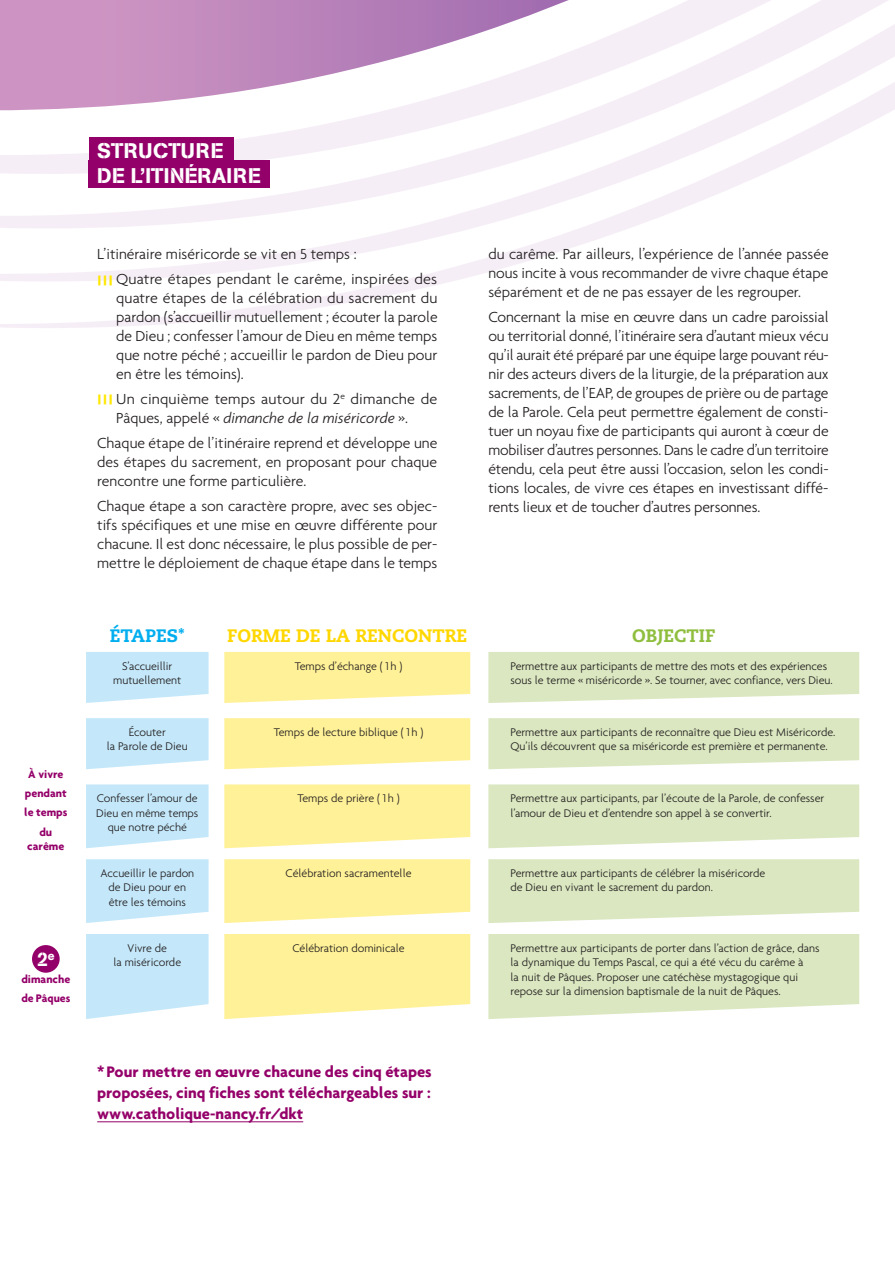
<style>
.page{position:relative;width:895px;height:1270px;background:#fff}
.page>*{position:absolute;margin:0;border:0;box-sizing:border-box;transform-origin:0 0}
.t1{font:21px/25.2px "AG Book Stencil";letter-spacing:.02em;color:#fff}
.t2{font:19.35px "AG Book Stencil";color:#fff}
.t3{font:800 18px "Caecilia";color:#ffd700}
.t4{font:800 18px "Caecilia";color:#8fbe3f}
.t5{font:800 18px "Caecilia";color:#00aeef}
.t6{font:700 16.5px/21px "Agenda";color:#940069;text-align:justify}
.t7{font:300 15.75px/18.9px "Agenda";color:#231f20;text-align:justify}
.t8{font:300 12px/14.4px "Agenda";color:#231f20;text-align:center}
.t9{font:700 11.85px/19px "Agenda";color:#940069;text-align:center}
.s1{font-weight:700;font-size:10.5px;color:#ffe700}
.s2{font-style:italic}
</style>
<div class="page">
<svg style="left:0;top:204px;width:692px;height:124px"></svg>
<svg style="left:0;top:0;width:895px;height:204px"></svg>
<div style="left:89px;top:137px;width:144px;height:27px;background:#940069"></div>
<div style="left:89px;top:160px;width:181px;height:28px;background:#940069"></div>
<div style="left:32px;top:944px;width:28px;height:28px;background:#940069;border-radius:50%"></div>
<hr style="left:97px;top:1121px;width:206px;height:1px;background:#940069">
<svg style="left:86px;top:652px;width:123px;height:51px"></svg>
<svg style="left:224px;top:652px;width:246px;height:51px"></svg>
<svg style="left:488px;top:652px;width:371px;height:51px"></svg>
<svg style="left:86px;top:718px;width:123px;height:51px"></svg>
<svg style="left:224px;top:718px;width:246px;height:51px"></svg>
<svg style="left:488px;top:718px;width:371px;height:51px"></svg>
<svg style="left:86px;top:784px;width:123px;height:64px"></svg>
<svg style="left:224px;top:784px;width:246px;height:64px"></svg>
<svg style="left:488px;top:784px;width:371px;height:64px"></svg>
<svg style="left:86px;top:859px;width:123px;height:63px"></svg>
<svg style="left:224px;top:859px;width:246px;height:63px"></svg>
<svg style="left:488px;top:859px;width:371px;height:63px"></svg>
<svg style="left:86px;top:934px;width:123px;height:84px"></svg>
<svg style="left:224px;top:934px;width:246px;height:84px"></svg>
<svg style="left:488px;top:934px;width:371px;height:84px"></svg>
<svg style="left:891px;top:0;width:4px;height:6px"></svg>
<p class="t9" style="left:24px;top:764px;width:45px">À vivre pendant le temps du</p>
<p class="t9" style="left:27px;top:836px;width:39px">carême</p>
<p class="t2" style="left:37px;top:947px;width:19px">2<sup>e</sup></p>
<p class="t9" style="left:21px;top:969px;width:50px;text-align:left">dimanche de Pâques</p>
<h1 class="t1" style="left:97px;top:137px;width:165px">STRUCTURE<br>DE L’ITINÉRAIRE</h1>
<p class="t7" style="left:97px;top:241px;width:341px;line-height:25.3px">L’itinéraire miséricorde se vit en 5 temps :<br><span class="s1">|||</span> Quatre étapes pendant le carême, inspirées des</p>
<p class="t7" style="left:116px;top:288px;width:323px">quatre étapes de la célébration du sacrement du pardon (s’accueillir mutuellement ; écouter la parole de Dieu ; confesser l’amour de Dieu en même temps que notre péché ; accueillir le pardon de Dieu pour en être les témoins).</p>
<p class="t7" style="left:116px;top:389px;width:322px;text-indent:-19px"><span class="s1">|||</span> Un cinquième temps autour du 2<sup>e</sup> dimanche de<br>Pâques, appelé « <span class="s2">dimanche de la miséricorde</span> ».</p>
<p class="t7" style="left:97px;top:433px;width:342px">Chaque étape de l’itinéraire reprend et développe une des étapes du sacrement, en proposant pour chaque rencontre une forme particulière.</p>
<p class="t7" style="left:97px;top:496px;width:342px">Chaque étape a son caractère propre, avec ses objec&shy;tifs spécifiques et une mise en œuvre différente pour chacune. Il est donc nécessaire, le plus possible de per&shy;mettre le déploiement de chaque étape dans le temps</p>
<p class="t7" style="left:488px;top:244px;width:342px">du carême. Par ailleurs, l’expérience de l’année passée nous incite à vous recommander de vivre chaque étape séparément et de ne pas essayer de les regrouper.</p>
<p class="t7" style="left:488px;top:307px;width:342px">Concernant la mise en œuvre dans un cadre paroissial ou territorial donné, l’itinéraire sera d’autant mieux vécu qu’il aurait été préparé par une équipe large pouvant réu&shy;nir des acteurs divers de la liturgie, de la préparation aux sacrements, de l’EAP, de groupes de prière ou de partage de la Parole. Cela peut permettre également de consti&shy;tuer un noyau fixe de participants qui auront à cœur de mobiliser d’autres personnes. Dans le cadre d’un territoire étendu, cela peut être aussi l’occasion, selon les condi&shy;tions locales, de vivre ces étapes en investissant diffé&shy;rents lieux et de toucher d’autres personnes.</p>
<p class="t5" style="left:110px;top:624px;width:77px">ÉTAPES*</p>
<p class="t3" style="left:227px;top:624px;width:241px">FORME DE LA RENCONTRE</p>
<p class="t4" style="left:632px;top:624px;width:85px">OBJECTIF</p>
<p class="t8" style="left:113px;top:658px;width:70px">S’accueillir mutuellement</p>
<p class="t8" style="left:295px;top:658px;width:109px">Temps d’échange ( 1h )</p>
<p class="t8" style="left:511px;top:658px;width:324px;text-align:left">Permettre aux participants de mettre des mots et des expériences sous le terme « miséricorde ». Se tourner, avec confiance, vers Dieu.</p>
<p class="t8" style="left:107px;top:724px;width:82px">écouter<br>la Parole de Dieu</p>
<p class="t8" style="left:274px;top:724px;width:151px">Temps de lecture biblique ( 1h )</p>
<p class="t8" style="left:511px;top:724px;width:326px;text-align:left">Permettre aux participants de reconnaître que Dieu est Miséricorde.<br>Qu’ils découvrent que sa miséricorde est première et permanente.</p>
<p class="t8" style="left:96px;top:790px;width:104px">Confesser l’amour de<br>Dieu en même temps que notre péché</p>
<p class="t8" style="left:297px;top:790px;width:104px">Temps de prière ( 1h )</p>
<p class="t8" style="left:511px;top:790px;width:315px;text-align:left">Permettre aux participants, par l’écoute de la Parole, de confesser l’amour de Dieu et d’entendre son appel à se convertir.</p>
<p class="t8" style="left:100px;top:865px;width:95px">Accueillir le pardon de Dieu pour en être les témoins</p>
<p class="t8" style="left:286px;top:865px;width:127px">Célébration sacramentelle</p>
<p class="t8" style="left:511px;top:865px;width:256px;text-align:left">Permettre aux participants de célébrer la miséricorde de Dieu en vivant le sacrement du pardon.</p>
<p class="t8" style="left:113px;top:940px;width:69px">Vivre de<br>la miséricorde</p>
<p class="t8" style="left:292px;top:940px;width:114px">Célébration dominicale</p>
<p class="t8" style="left:511px;top:940px;width:311px;text-align:left">Permettre aux participants de porter dans l’action de grâce, dans la dynamique du Temps Pascal, ce qui a été vécu du carême à<br>la nuit de Pâques. Proposer une catéchèse mystagogique qui repose sur la dimension baptismale de la nuit de Pâques.</p>
<p class="t6" style="left:97px;top:1060px;width:336px">*Pour mettre en œuvre chacune des cinq étapes proposées, cinq fiches sont téléchargeables sur : www.catholique-nancy.fr/dkt</p>
</div>
